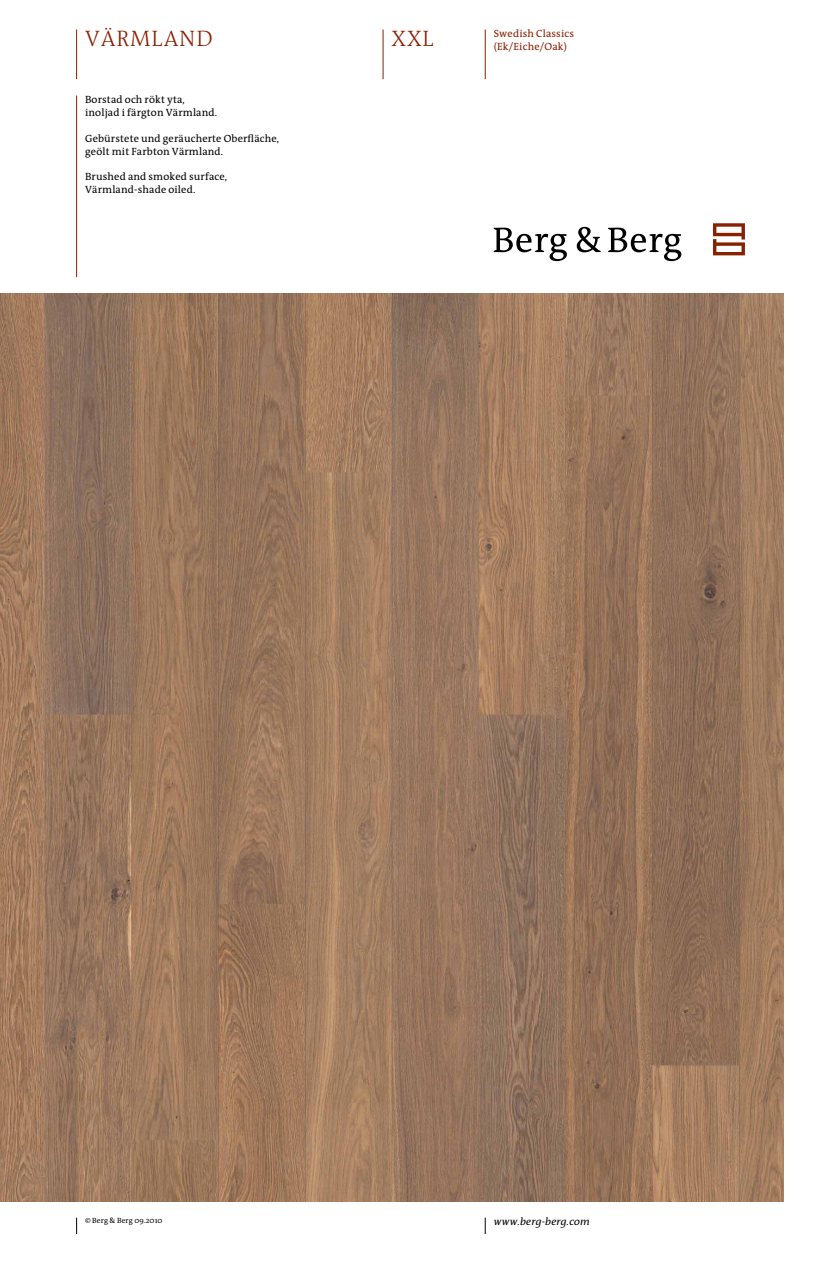
<style>
.page{position:relative;width:830px;height:1263px;background:#fff}
.page>*{position:absolute;margin:0;border:0;box-sizing:border-box;transform-origin:0 0}
.t1{font:22.5px "The Antiqua B3 c Light Caps";letter-spacing:.04em;color:#892000}
.t2{font:10.5px/12.8px "The Antiqua B5";letter-spacing:.015em;color:#000}
.t3{font:10.5px/12.8px "The Antiqua B5";letter-spacing:.015em;color:#892000}
.t4{font:italic 10.5px "The Antiqua B5 i";letter-spacing:.015em;color:#000}
.t5{font:7.5px "The Antiqua B5";letter-spacing:.015em;color:#000}
</style>
<div class="page">
<svg style="left:713px;top:223px;width:31px;height:32px"></svg>
<svg style="left:493px;top:228px;width:73px;height:33px"></svg>
<svg style="left:576px;top:227px;width:24px;height:25px"></svg>
<svg style="left:608px;top:228px;width:73px;height:33px"></svg>
<svg style="left:484px;top:1218px;width:1px;height:16px"></svg>
<svg style="left:76px;top:1218px;width:1px;height:16px"></svg>
<img style="left:0;top:294px;width:782px;height:907px">
<hr style="left:382px;top:30px;width:1px;height:49px;background:#892000">
<hr style="left:76px;top:96px;width:1px;height:181px;background:#892000">
<hr style="left:484px;top:30px;width:1px;height:49px;background:#892000">
<hr style="left:76px;top:30px;width:1px;height:49px;background:#892000">
<h1 class="t1" style="left:85px;top:27px;width:129px">VÄRMLAND</h1>
<h1 class="t1" style="left:391px;top:27px;width:44px">XXL</h1>
<p class="t3" style="left:493px;top:28px;width:82px">Swedish Classics (Ek/Eiche/Oak)</p>
<p class="t2" style="left:85px;top:94px;width:133px">Borstad och rökt yta, inoljad i färgton Värmland.</p>
<p class="t2" style="left:85px;top:132px;width:195px">Gebürstete und geräucherte Oberfläche, geölt mit Farbton Värmland.</p>
<p class="t2" style="left:85px;top:171px;width:143px">Brushed and smoked surface,<br>Värmland-shade oiled.</p>
<p class="t5" style="left:85px;top:1217px;width:79px">© Berg &amp; Berg 09.2010</p>
<p class="t4" style="left:493px;top:1216px;width:98px">www.berg-berg.com</p>
</div>
